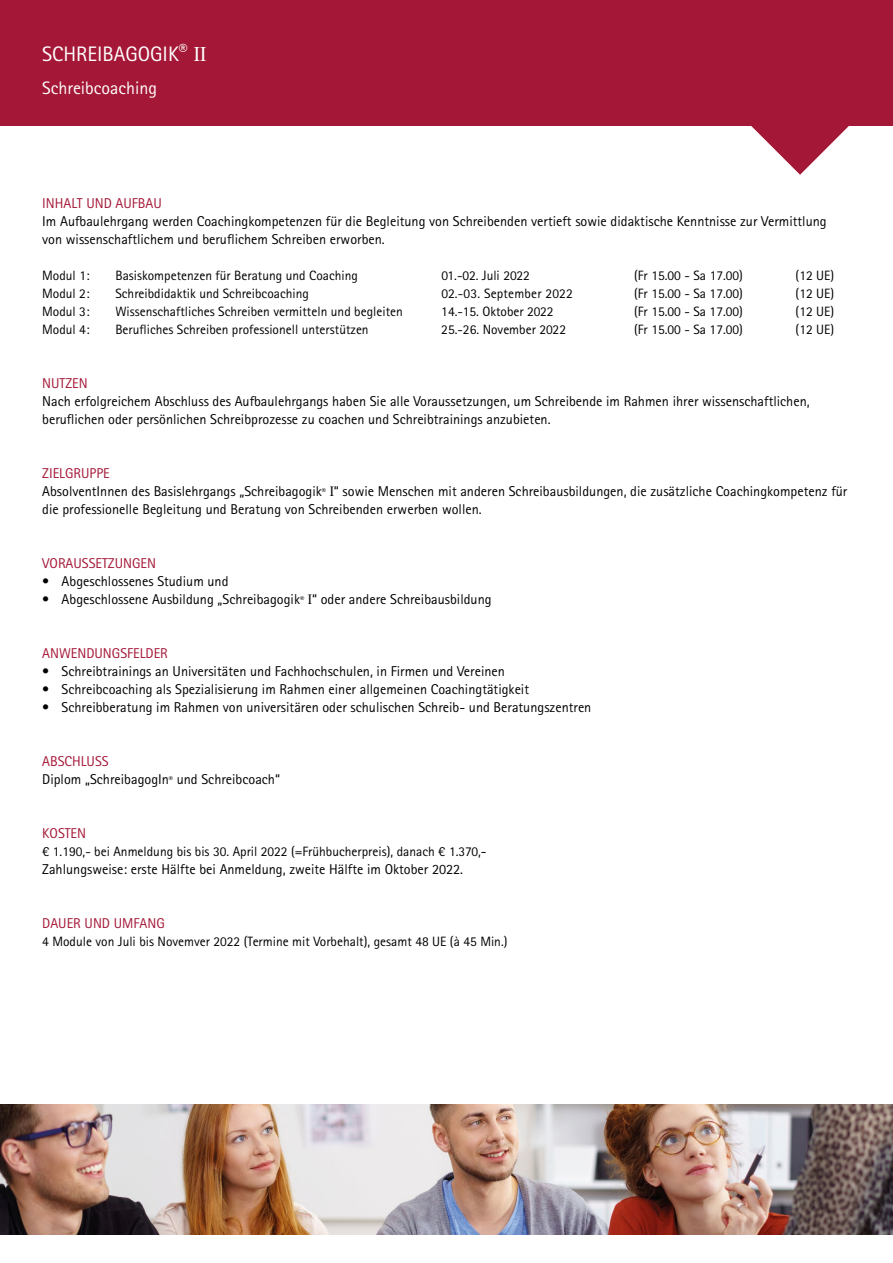
<style>
.page{position:relative;width:893px;height:1263px;background:#fff}
.page>*{position:absolute;margin:0;border:0;box-sizing:border-box;transform-origin:0 0}
.t1{font:21px "Rotis Sans Serif Std";color:#fff}
.t2{font:18px "Rotis Sans Serif Std";color:#fff}
.t3{font:14.25px/18px "Rotis Sans Serif Std";color:#000}
.t4{font:14.25px "Rotis Sans Serif Std";color:#a41736}
.t5{font:13.5px "Rotis Sans Serif Std";color:#000}
.s1{font-family:"Rotis Serif Std"}
.s2{color:#a41736}
.s3{font-size:8.25px}
.s4{font-size:14.25px}
</style>
<div class="page">
<svg style="left:750px;top:125px;width:100px;height:50px"></svg>
<div style="left:0;top:0;width:893px;height:125px;background:#a41736"></div>
<img style="left:0;top:1105px;width:893px;height:129px">
<h1 class="t1" style="left:42px;top:41px;width:166px">SCHREIBAGOGIK<sup>®</sup> <span class="s1">II</span></h1>
<p class="t2" style="left:42px;top:77px;width:116px">Schreibcoaching</p>
<p class="t4" style="left:42px;top:194px;width:121px">INHALT UND AUFBAU</p>
<p class="t3" style="left:42px;top:212px;width:786px">Im Aufbaulehrgang werden Coachingkompetenzen für die Begleitung von Schreibenden vertieft sowie didaktische Kenntnisse zur Vermittlung von wissenschaftlichem und beruflichem Schreiben erworben.</p>
<p class="t5" style="left:42px;top:267px;width:49px">Modul 1:</p>
<p class="t5" style="left:115px;top:267px;width:244px">Basiskompetenzen für Beratung und Coaching</p>
<p class="t5" style="left:441px;top:267px;width:90px">01.-02. Juli 2022</p>
<p class="t5" style="left:634px;top:267px;width:110px">(Fr 15.00 - Sa 17.00)</p>
<p class="t5" style="left:796px;top:267px;width:40px">(12 UE)</p>
<p class="t5" style="left:42px;top:285px;width:49px">Modul 2:</p>
<p class="t5" style="left:115px;top:285px;width:195px">Schreibdidaktik und Schreibcoaching</p>
<p class="t5" style="left:441px;top:285px;width:133px">02.-03. September 2022</p>
<p class="t5" style="left:634px;top:285px;width:110px">(Fr 15.00 - Sa 17.00)</p>
<p class="t5" style="left:796px;top:285px;width:40px">(12 UE)</p>
<p class="t5" style="left:42px;top:303px;width:49px">Modul 3:</p>
<p class="t5" style="left:115px;top:303px;width:289px">Wissenschaftliches Schreiben vermitteln und begleiten</p>
<p class="t5" style="left:441px;top:303px;width:114px">14.-15. Oktober 2022</p>
<p class="t5" style="left:634px;top:303px;width:110px">(Fr 15.00 - Sa 17.00)</p>
<p class="t5" style="left:796px;top:303px;width:40px">(12 UE)</p>
<p class="t5" style="left:42px;top:321px;width:49px">Modul 4:</p>
<p class="t5" style="left:115px;top:321px;width:255px">Berufliches Schreiben professionell unterstützen</p>
<p class="t5" style="left:441px;top:321px;width:126px">25.-26. November 2022</p>
<p class="t5" style="left:634px;top:321px;width:110px">(Fr 15.00 - Sa 17.00)</p>
<p class="t5" style="left:796px;top:321px;width:40px">(12 UE)</p>
<p class="t4" style="left:42px;top:374px;width:47px">NUTZEN</p>
<p class="t3" style="left:42px;top:392px;width:769px">Nach erfolgreichem Abschluss des Aufbaulehrgangs haben Sie alle Voraussetzungen, um Schreibende im Rahmen ihrer wissenschaftlichen, beruflichen oder persönlichen Schreibprozesse zu coachen und Schreibtrainings anzubieten.</p>
<p class="t3" style="left:42px;top:464px;width:807px"><span class="s2">ZIELGRUPPE<br></span>AbsolventInnen des Basislehrgangs „Schreibagogik<span class="s3">®</span> <span class="s1">I</span>“ sowie Menschen mit anderen Schreibausbildungen, die zusätzliche Coachingkompetenz für die professionelle Begleitung und Beratung von Schreibenden erwerben wollen.</p>
<p class="t4" style="left:42px;top:554px;width:115px">VORAUSSETZUNGEN</p>
<p class="t3" style="left:42px;top:572px;width:188px">• Abgeschlossenes Studium und</p>
<p class="t3" style="left:42px;top:590px;width:451px">• Abgeschlossene Ausbildung „Schreibagogik<span class="s3">®</span> <span class="s1">I</span>“ oder andere Schreibausbildung</p>
<p class="t4" style="left:42px;top:644px;width:127px">ANWENDUNGSFELDER</p>
<p class="t3" style="left:42px;top:662px;width:464px">• Schreibtrainings an Universitäten und Fachhochschulen, in Firmen und Vereinen</p>
<p class="t3" style="left:42px;top:680px;width:488px">• Schreibcoaching als Spezialisierung im Rahmen einer allgemeinen Coachingtätigkeit</p>
<p class="t3" style="left:42px;top:698px;width:551px">• Schreibberatung im Rahmen von universitären oder schulischen Schreib- und Beratungszentren</p>
<p class="t3" style="left:42px;top:752px;width:239px"><span class="s2">ABSCHLUSS<br></span>Diplom „SchreibagogIn<span class="s3">®</span> und Schreibcoach“</p>
<p class="t4" style="left:42px;top:824px;width:45px">KOSTEN</p>
<p class="t5" style="left:42px;top:843px;width:446px">€ 1.190,- bei Anmeldung bis bis 30. April 2022 (=Frühbucherpreis), danach € 1.370,<span class="s4">-</span></p>
<p class="t3" style="left:42px;top:860px;width:422px">Zahlungsweise: erste Hälfte bei Anmeldung, zweite Hälfte im Oktober 2022.</p>
<p class="t4" style="left:42px;top:914px;width:124px">DAUER UND UMFANG</p>
<p class="t5" style="left:42px;top:933px;width:467px">4 Module von Juli bis Novemver 2022 (Termine mit Vorbehalt), gesamt 48 UE (à 45 Min.)</p>
</div>
